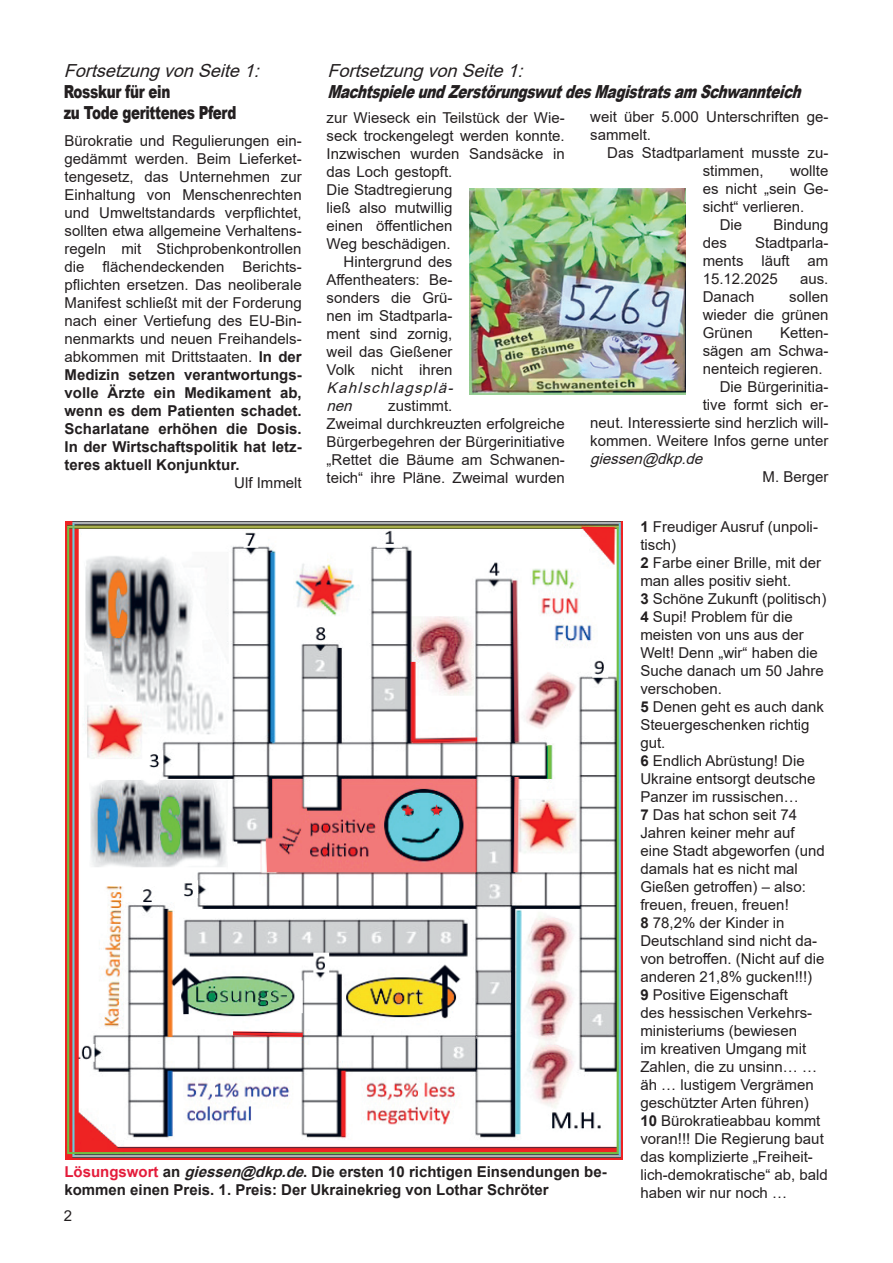
<style>
.page{position:relative;width:893px;height:1263px;background:#fff}
.page>*{position:absolute;margin:0;border:0;box-sizing:border-box;transform-origin:0 0}
.t1{font:italic 900 18px "Arial";color:#231f20;scale:.75 1}
.t2{font:italic 18px "Arial";color:#231f20}
.t3{font:900 18px/21px "Arial";letter-spacing:-.025em;color:#231f20;scale:.75 1}
.t4{font:15px/18px "Arial";color:#231f20}
.t5{font:700 15px/18px "Arial";color:#231f20}
.t6{font:italic 15px/18px "Arial";color:#231f20}
.s1{font-weight:700}
.s2{color:#e41c3b}
.s3{font-style:italic}
</style>
<div class="page">
<img style="left:469px;top:188px;width:217px;height:206px">
<img style="left:66px;top:521px;width:556px;height:638px">
<p class="t2" style="left:64px;top:58px;width:203px">FortsetzungvonSeite1:</p>
<p class="t3" style="left:64px;top:80px;width:232px">Rosskur für ein<br>zu Tode gerittenes Pferd</p>
<p class="t4" style="left:65px;top:131px;width:239px;text-align:justify">Bürokratie und Regulierungen ein&shy;gedämmt werden. Beim Lieferket&shy;tengesetz, das Unternehmen zur Einhaltung von Menschenrechten und Umweltstandards verpflichtet, sollten etwa allgemeine Verhaltens&shy;regeln mit Stichprobenkontrollen die flächendeckenden Berichts&shy;pflichten ersetzen. Das neoliberale Manifest schließt mit der Forderung nach einer Vertiefung des EU-Bin&shy;nenmarkts und neuen Freihandels&shy;abkommen mit Drittstaaten. <span class="s1">In der Medizin setzen verantwortungs&shy;volle Ärzte ein Medikament ab, wenn es dem Patienten schadet.<br>Scharlatane erhöhen die Dosis.<br>In der Wirtschaftspolitik hat letz&shy;teres aktuell Konjunktur.</span></p>
<p class="t4" style="left:234px;top:473px;width:69px">Ulf Immelt</p>
<p class="t2" style="left:327px;top:58px;width:203px">FortsetzungvonSeite1:</p>
<p class="t1" style="left:327px;top:78px;width:641px">MachtspieleundZerstörungswutdesMagistratsam Schwannteich</p>
<p class="t4" style="left:327px;top:109px;width:240px">zur Wieseck ein Teilstück der Wie-</p>
<p class="t4" style="left:327px;top:127px;width:240px">seck trockengelegt werden konnte.</p>
<p class="t4" style="left:327px;top:145px;width:240px">Inzwischen wurden Sandsäcke in</p>
<p class="t4" style="left:327px;top:163px;width:127px">das Loch gestopft.</p>
<p class="t4" style="left:327px;top:181px;width:127px">Die Stadtregierung</p>
<p class="t4" style="left:327px;top:199px;width:127px">ließ also mutwillig</p>
<p class="t4" style="left:327px;top:217px;width:127px">einen öffentlichen</p>
<p class="t4" style="left:327px;top:235px;width:125px">Weg beschädigen.</p>
<p class="t4" style="left:344px;top:253px;width:110px">Hintergrund des</p>
<p class="t4" style="left:327px;top:271px;width:127px">Affentheaters: Be-</p>
<p class="t4" style="left:327px;top:289px;width:127px">sonders die Grü-</p>
<p class="t4" style="left:327px;top:307px;width:127px">nen im Stadtparla-</p>
<p class="t4" style="left:327px;top:325px;width:127px">ment sind zornig,</p>
<p class="t4" style="left:327px;top:343px;width:127px">weil das Gießener</p>
<p class="t4" style="left:327px;top:361px;width:127px">Volk nicht ihren</p>
<p class="t6" style="left:327px;top:379px;width:133px">Kahlschlagsplä&shy;nen</p>
<p class="t4" style="left:590px;top:108px;width:240px">weit über 5.000 Unterschriften ge&shy;sammelt.</p>
<p class="t4" style="left:703px;top:144px;width:127px;text-indent:-95px">Das Stadtparlament musste zu&shy;stimmen,</p>
<p class="t4" style="left:790px;top:162px;width:40px">wollte</p>
<p class="t4" style="left:703px;top:180px;width:127px">es nicht „sein Ge-</p>
<p class="t4" style="left:703px;top:198px;width:103px">sicht“ verlieren.</p>
<p class="t4" style="left:720px;top:216px;width:24px">Die</p>
<p class="t4" style="left:773px;top:216px;width:57px">Bindung</p>
<p class="t4" style="left:703px;top:234px;width:26px">des</p>
<p class="t4" style="left:703px;top:234px;width:127px;text-align:justify;text-indent:52px">Stadtparla&shy;ments läuft am 15.12.2025</p>
<p class="t4" style="left:800px;top:270px;width:30px">aus.</p>
<p class="t4" style="left:703px;top:288px;width:127px;text-align:justify;text-indent:87px">sollen wieder die grünen Grünen</p>
<p class="t4" style="left:703px;top:288px;width:53px">Danach</p>
<p class="t4" style="left:780px;top:324px;width:50px">Ketten-</p>
<p class="t4" style="left:703px;top:342px;width:127px">sägen am Schwa-</p>
<p class="t4" style="left:703px;top:360px;width:122px">nenteich regieren.</p>
<p class="t4" style="left:720px;top:378px;width:110px">Die Bürgerinitia-</p>
<p class="t4" style="left:703px;top:396px;width:127px">tive formt sich er-</p>
<p class="t4" style="left:590px;top:414px;width:240px">neut. Interessierte sind herzlich will-</p>
<p class="t4" style="left:590px;top:432px;width:240px">kommen. Weitere Infos gerne unter</p>
<p class="t6" style="left:590px;top:450px;width:119px">giessen@dkp.de</p>
<p class="t4" style="left:763px;top:468px;width:67px">M. Berger</p>
<p class="t4" style="left:327px;top:397px;width:240px;text-indent:62px">zustimmt.<br>Zweimal durchkreuzten erfolgreiche<br>Bürgerbegehren der Bürgerinitiative „Rettet die Bäume am Schwanen&shy;teich“ ihre Pläne. Zweimal wurden</p>
<p class="t5" style="left:64px;top:1163px;width:544px"><span class="s2">Lösungswort</span> an <span class="s3">giessen@dkp.de</span>. Die ersten 10 richtigen Einsendungen be&shy;kommen einen Preis. 1. Preis: Der Ukrainekrieg von Lothar Schröter</p>
<p class="t4" style="left:64px;top:1207px;width:10px">2</p>
<p class="t4" style="left:640px;top:518px;width:189px"><span class="s1">1</span> Freudiger Ausruf (unpoli&shy;tisch)<br><span class="s1">2</span> Farbe einer Brille, mit der man alles positiv sieht.<br><span class="s1">3</span> Schöne Zukunft (politisch)<br><span class="s1">4</span> Supi! Problem für die meisten von uns aus der<br>Welt! Denn „wir“ haben die<br>Suche danach um 50 Jahre verschoben.<br><span class="s1">5</span> Denen geht es auch dank<br>Steuergeschenken richtig gut.<br><span class="s1">6</span> Endlich Abrüstung! Die<br>Ukraine entsorgt deutsche<br>Panzer im russischen…<br><span class="s1">7</span> Das hat schon seit 74<br>Jahren keiner mehr auf<br>eine Stadt abgeworfen (und damals hat es nicht mal<br>Gießen getroffen) – also: freuen, freuen, freuen!<br><span class="s1">8</span> 78,2% der Kinder in<br>Deutschland sind nicht da&shy;von betroffen. (Nicht auf die anderen 21,8% gucken!!!)<br><span class="s1">9</span> Positive Eigenschaft<br>des hessischen Verkehrs&shy;ministeriums (bewiesen<br>im kreativen Umgang mit<br>Zahlen, die zu unsinn… … äh … lustigem Vergrämen geschützter Arten führen)<br><span class="s1">10</span> Bürokratieabbau kommt voran!!! Die Regierung baut das komplizierte „Freiheit&shy;lich-demokratische“ ab, bald haben wir nur noch …</p>
</div>
